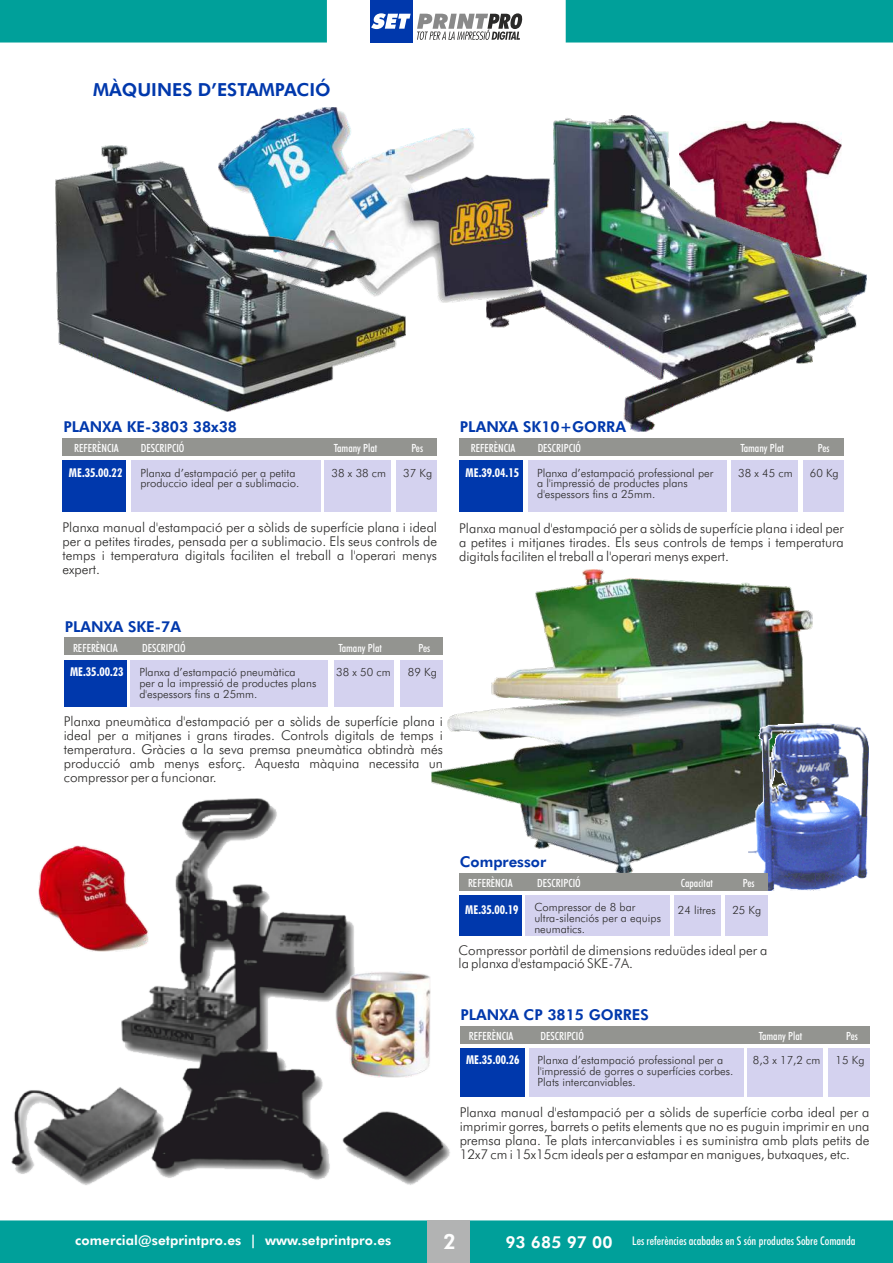
<style>
.page{position:relative;width:893px;height:1263px;background:#fff}
.page>*{position:absolute;margin:0;border:0;box-sizing:border-box;transform-origin:0 0}
.t1{font:800 21px "Futura BT";color:#fefefe}
.t2{font:800 18px "Futura BT";color:#0038ac}
.t3{font:800 15px "Futura BT";color:#0038ac}
.t4{font:300 13.5px/13.8px "Futura BT";color:#2b2a29;text-align:justify}
.t5{font:800 13.5px "Futura BT";letter-spacing:.01em;color:#fefefe}
.t6{font:700 condensed 12.15px "Futura BT";color:#fefefe}
.t7{font:500 condensed 12px "Futura BT";color:#fefefe}
.t8{font:300 11.25px/10.6px "Futura BT";color:#2b2a29}
.t9{font:500 condensed 11.25px "Futura BT";color:#fefefe}
.s1{font-weight:800;font-stretch:normal;font-size:16.5px}
</style>
<div class="page">
<img style="left:12px;top:798px;width:438px;height:387px">
<img style="left:239px;top:107px;width:247px;height:196px">
<div style="left:460px;top:1026px;width:409px;height:18px;background:#939490"></div>
<div style="left:64px;top:637px;width:379px;height:18px;background:#939490"></div>
<div style="left:460px;top:1048px;width:65px;height:49px;background:#0038ac"></div>
<div style="left:64px;top:660px;width:63px;height:46px;background:#0038ac"></div>
<div style="left:529px;top:1048px;width:214px;height:49px;background:#d4d2ef"></div>
<div style="left:130px;top:660px;width:198px;height:46px;background:#d4d2ef"></div>
<div style="left:748px;top:1048px;width:75px;height:49px;background:#d4d2ef"></div>
<div style="left:334px;top:660px;width:59px;height:46px;background:#d4d2ef"></div>
<div style="left:828px;top:1048px;width:41px;height:49px;background:#d4d2ef"></div>
<div style="left:400px;top:660px;width:43px;height:46px;background:#d4d2ef"></div>
<img style="left:38px;top:845px;width:110px;height:107px">
<img style="left:336px;top:971px;width:94px;height:107px">
<img style="left:55px;top:145px;width:350px;height:266px">
<img style="left:486px;top:115px;width:381px;height:317px">
<img style="left:431px;top:570px;width:381px;height:303px">
<div style="left:63px;top:438px;width:374px;height:18px;background:#939490"></div>
<div style="left:63px;top:460px;width:63px;height:51px;background:#0038ac"></div>
<div style="left:131px;top:460px;width:190px;height:51px;background:#d4d2ef"></div>
<div style="left:325px;top:460px;width:66px;height:51px;background:#d4d2ef"></div>
<div style="left:396px;top:460px;width:41px;height:51px;background:#d4d2ef"></div>
<div style="left:459px;top:438px;width:385px;height:18px;background:#939490"></div>
<div style="left:459px;top:460px;width:64px;height:51px;background:#0038ac"></div>
<div style="left:528px;top:460px;width:199px;height:51px;background:#d4d2ef"></div>
<div style="left:731px;top:460px;width:67px;height:51px;background:#d4d2ef"></div>
<div style="left:803px;top:460px;width:41px;height:51px;background:#d4d2ef"></div>
<img style="left:748px;top:724px;width:121px;height:166px">
<div style="left:459px;top:873px;width:308px;height:18px;background:#939490"></div>
<div style="left:459px;top:895px;width:63px;height:41px;background:#0038ac"></div>
<div style="left:525px;top:895px;width:145px;height:41px;background:#d4d2ef"></div>
<div style="left:674px;top:895px;width:47px;height:41px;background:#d4d2ef"></div>
<div style="left:725px;top:895px;width:42px;height:41px;background:#d4d2ef"></div>
<svg style="left:0;top:0;width:893px;height:43px"></svg>
<div style="left:0;top:1220px;width:893px;height:43px;background:#00a09a"></div>
<div style="left:427px;top:1220px;width:43px;height:43px;background:#b2b3b3"></div>
<h2 class="t2" style="left:93px;top:82px;width:239px">MÀQUINES D’ESTAMPACIÓ</h2>
<p class="t3" style="left:63px;top:421px;width:175px">PLANXA KE-3803 38x38</p>
<p class="t3" style="left:460px;top:421px;width:168px">PLANXA SK10+GORRA</p>
<p class="t9" style="left:74px;top:443px;width:46px">REFERÈNCIA</p>
<p class="t9" style="left:141px;top:443px;width:45px">DESCRIPCIÓ</p>
<p class="t9" style="left:334px;top:443px;width:45px">Tamany Plat</p>
<p class="t9" style="left:411px;top:443px;width:13px">Pes</p>
<p class="t6" style="left:69px;top:467px;width:55px">ME.35.00.22</p>
<p class="t8" style="left:141px;top:468px;width:160px">Planxa d’estampació per a petita produccio ideal per a sublimacio.</p>
<p class="t8" style="left:332px;top:468px;width:56px">38 x 38 cm</p>
<p class="t8" style="left:403px;top:468px;width:30px">37 Kg</p>
<p class="t4" style="left:63px;top:522px;width:376px">Planxa manual d'estampació per a sòlids de superfície plana i ideal per a petites tirades, pensada per a sublimacio. Els seus controls de temps i temperatura digitals faciliten el treball a l'operari menys expert.</p>
<p class="t9" style="left:471px;top:443px;width:46px">REFERÈNCIA</p>
<p class="t9" style="left:538px;top:443px;width:45px">DESCRIPCIÓ</p>
<p class="t9" style="left:740px;top:443px;width:45px">Tamany Plat</p>
<p class="t9" style="left:818px;top:443px;width:13px">Pes</p>
<p class="t6" style="left:466px;top:467px;width:55px">ME.39.04.15</p>
<p class="t8" style="left:537px;top:468px;width:178px">Planxa d’estampació professional per a l'impressió de productes plans d'espessors fins a 25mm.</p>
<p class="t8" style="left:738px;top:468px;width:56px">38 x 45 cm</p>
<p class="t8" style="left:810px;top:468px;width:30px">60 Kg</p>
<p class="t4" style="left:459px;top:522px;width:386px">Planxa manual d'estampació per a sòlids de superfície plana i ideal per a petites i mitjanes tirades. Els seus controls de temps i temperatura digitals faciliten el treball a l'operari menys expert.</p>
<p class="t3" style="left:65px;top:620px;width:118px">PLANXA SKE-7A</p>
<p class="t9" style="left:73px;top:643px;width:46px">REFERÈNCIA</p>
<p class="t9" style="left:142px;top:643px;width:45px">DESCRIPCIÓ</p>
<p class="t9" style="left:338px;top:643px;width:45px">Tamany Plat</p>
<p class="t9" style="left:418px;top:643px;width:13px">Pes</p>
<p class="t6" style="left:70px;top:667px;width:55px">ME.35.00.23</p>
<p class="t8" style="left:139px;top:668px;width:178px">Planxa d’estampació pneumàtica<br>per a la impressió de productes plans d'espessors fins a 25mm.</p>
<p class="t8" style="left:336px;top:668px;width:56px">38 x 50 cm</p>
<p class="t8" style="left:408px;top:668px;width:30px">89 Kg</p>
<p class="t4" style="left:64px;top:716px;width:380px">Planxa pneumàtica d'estampació per a sòlids de superfície plana i ideal per a mitjanes i grans tirades. Controls digitals de temps i temperatura. Gràcies a la seva premsa pneumàtica obtindrà més producció amb menys esforç. Aquesta màquina necessita un compressor per a funcionar.</p>
<p class="t3" style="left:460px;top:856px;width:88px">Compressor</p>
<p class="t9" style="left:468px;top:878px;width:46px">REFERÈNCIA</p>
<p class="t9" style="left:537px;top:878px;width:45px">DESCRIPCIÓ</p>
<p class="t9" style="left:681px;top:878px;width:34px">Capacitat</p>
<p class="t9" style="left:743px;top:878px;width:13px">Pes</p>
<p class="t6" style="left:465px;top:905px;width:55px">ME.35.00.19</p>
<p class="t8" style="left:534px;top:903px;width:128px">Compressor de 8 bar ultra-silenciós per a equips neumatics.</p>
<p class="t8" style="left:678px;top:906px;width:39px">24 litres</p>
<p class="t8" style="left:732px;top:906px;width:30px">25 Kg</p>
<p class="t4" style="left:459px;top:944px;width:310px">Compressor portàtil de dimensions reduüdes ideal per a la planxa d'estampació SKE-7A.</p>
<p class="t3" style="left:460px;top:1008px;width:190px">PLANXA CP 3815 GORRES</p>
<p class="t9" style="left:469px;top:1031px;width:46px">REFERÈNCIA</p>
<p class="t9" style="left:541px;top:1031px;width:45px">DESCRIPCIÓ</p>
<p class="t9" style="left:759px;top:1031px;width:45px">Tamany Plat</p>
<p class="t9" style="left:846px;top:1031px;width:13px">Pes</p>
<p class="t6" style="left:466px;top:1055px;width:55px">ME.35.00.26</p>
<p class="t8" style="left:538px;top:1056px;width:197px">Planxa d’estampació professional per a l'impressió de gorres o superfícies corbes.<br>Plats intercanviables.</p>
<p class="t8" style="left:753px;top:1056px;width:69px">8,3 x 17,2 cm</p>
<p class="t8" style="left:836px;top:1056px;width:30px">15 Kg</p>
<p class="t4" style="left:460px;top:1107px;width:411px">Planxa manual d'estampació per a sòlids de superfície corba ideal per a imprimir gorres, barrets o petits elements que no es puguin imprimir en una premsa plana. Te plats intercanviables i es suministra amb plats petits de 12x7 cm i 15x15cm ideals per a estampar en manigues, butxaques, etc.</p>
<p class="t5" style="left:75px;top:1235px;width:318px">comercial@setprintpro.es | www.setprintpro.es</p>
<h1 class="t1" style="left:443px;top:1233px;width:14px">2</h1>
<p class="t7" style="left:505px;top:1236px;width:352px"><span class="s1">93 685 97 00</span> Les referències acabades en S són productes Sobre Comanda</p>
</div>
